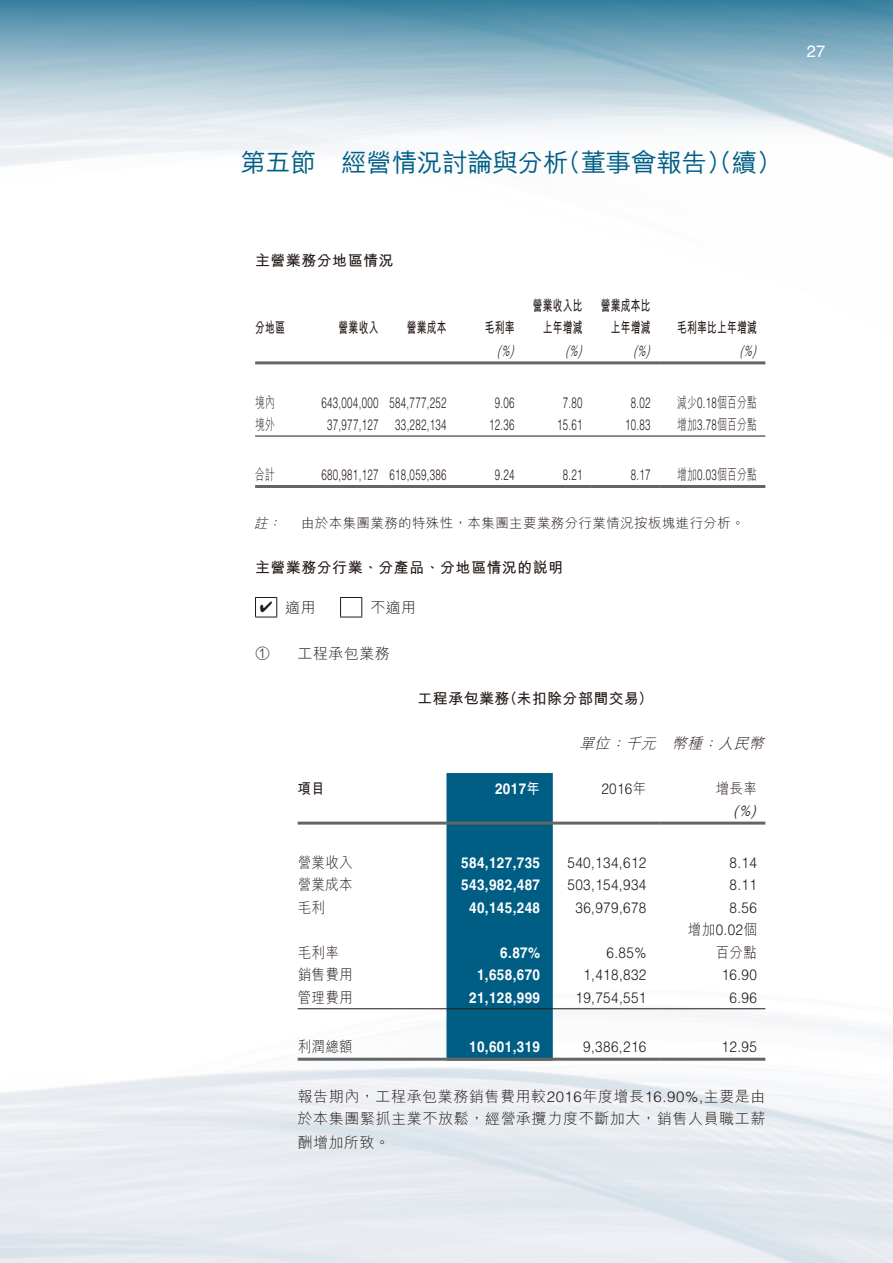
<style>
.page{position:relative;width:893px;height:1263px;background:#fff}
.page>*{position:absolute;margin:0;border:0;box-sizing:border-box;transform-origin:0 0}
.t1{font:500 25.5px "M Hei HK";letter-spacing:-.01em;color:#005e85}
.t2{font:16.5px "Helvetica LT Std";color:#fff}
.t3{font:300 15px "Helvetica LT Std";letter-spacing:.03em;color:#231916;scale:.65 1}
.t4{font:300 15px "Helvetica LT Std";letter-spacing:.03em;color:#231916;scale:.9 1}
.t5{font:300 15px/22.5px "M Hei HK";letter-spacing:.03em;color:#231916}
.t6{font:700 15px "Helvetica LT Std";letter-spacing:.03em;color:#fff;scale:.9 1}
.t7{font:700 15px "M Hei HK";letter-spacing:.03em;color:#231916}
.t8{font:700 15px/22.5px "M Hei HK";letter-spacing:.03em;color:#231916;text-align:right;scale:.65 1}
.t9{font:300 15px "M Hei HK";letter-spacing:.03em;color:#231916;scale:.65 1}
.t10{font:300 15px "M Hei HK";letter-spacing:.03em;color:#231916;scale:.9 1}
.t11{font:italic 300 15px "Helvetica LT Std";color:#231916;scale:.65 1}
.t12{font:italic 300 15px "M Hei HK";color:#231916}
.t13{font:italic 300 15px "Helvetica LT Std";color:#231916;scale:.9 1}
.t14{font:700 15px "M Hei HK";letter-spacing:.03em;color:#231916;scale:.9 1}
.t15{font:300 13.5px "M Hei HK";letter-spacing:.03em;color:#231916}
.s1{font-family:"Helvetica LT Std"}
.s2{font-style:italic}
.s3{font-family:"M Hei HK"}
</style>
<div class="page">
<svg style="left:0;top:0;width:893px;height:147px;background:#a3c2d1"></svg>
<hr style="left:255px;top:361px;width:64px;height:3px;background:#666565">
<hr style="left:319px;top:361px;width:68px;height:3px;background:#666565">
<hr style="left:387px;top:361px;width:68px;height:3px;background:#666565">
<hr style="left:455px;top:361px;width:68px;height:3px;background:#666565">
<hr style="left:523px;top:361px;width:68px;height:3px;background:#666565">
<hr style="left:591px;top:361px;width:68px;height:3px;background:#666565">
<hr style="left:659px;top:361px;width:106px;height:3px;background:#666565">
<hr style="left:255px;top:436px;width:64px;height:1px;background:#231916">
<hr style="left:319px;top:436px;width:68px;height:1px;background:#231916">
<hr style="left:387px;top:436px;width:68px;height:1px;background:#231916">
<hr style="left:455px;top:436px;width:68px;height:1px;background:#231916">
<hr style="left:523px;top:436px;width:68px;height:1px;background:#231916">
<hr style="left:591px;top:436px;width:68px;height:1px;background:#231916">
<hr style="left:659px;top:436px;width:106px;height:1px;background:#231916">
<hr style="left:255px;top:485px;width:64px;height:3px;background:#666565">
<hr style="left:319px;top:485px;width:68px;height:3px;background:#666565">
<hr style="left:387px;top:485px;width:68px;height:3px;background:#666565">
<hr style="left:455px;top:485px;width:68px;height:3px;background:#666565">
<hr style="left:523px;top:485px;width:68px;height:3px;background:#666565">
<hr style="left:591px;top:485px;width:68px;height:3px;background:#666565">
<hr style="left:659px;top:485px;width:106px;height:3px;background:#666565">
<svg style="left:255px;top:597px;width:22px;height:21px"></svg>
<svg style="left:340px;top:597px;width:22px;height:21px"></svg>
<div style="left:446px;top:773px;width:107px;height:285px;background:#005e85"></div>
<hr style="left:298px;top:822px;width:148px;height:3px;background:#666565">
<hr style="left:446px;top:822px;width:107px;height:3px;background:#666565">
<hr style="left:553px;top:822px;width:106px;height:3px;background:#666565">
<hr style="left:659px;top:822px;width:106px;height:3px;background:#666565">
<hr style="left:298px;top:1008px;width:148px;height:1px;background:#231916">
<hr style="left:446px;top:1008px;width:107px;height:1px;background:#231916">
<hr style="left:553px;top:1008px;width:106px;height:1px;background:#231916">
<hr style="left:659px;top:1008px;width:106px;height:1px;background:#231916">
<hr style="left:298px;top:1058px;width:148px;height:3px;background:#666565">
<hr style="left:446px;top:1058px;width:107px;height:3px;background:#666565">
<hr style="left:553px;top:1058px;width:106px;height:3px;background:#666565">
<hr style="left:659px;top:1058px;width:106px;height:3px;background:#666565">
<h1 class="t1" style="left:240px;top:144px;width:544px">第五節 經營情況討論與分析（董事會報告）（續）</h1>
<p class="t7" style="left:255px;top:249px;width:140px">主營業務分地區情況</p>
<p class="t8" style="left:255px;top:315px;width:47px">分地區</p>
<p class="t8" style="left:339px;top:315px;width:63px">營業收入</p>
<p class="t8" style="left:407px;top:315px;width:63px">營業成本</p>
<p class="t8" style="left:485px;top:315px;width:47px">毛利率</p>
<p class="t8" style="left:533px;top:293px;width:78px">營業收入比上年增減</p>
<p class="t8" style="left:601px;top:293px;width:78px">營業成本比上年增減</p>
<p class="t8" style="left:677px;top:315px;width:124px">毛利率比上年增減</p>
<p class="t11" style="left:497px;top:341px;width:33px">(%)</p>
<p class="t11" style="left:565px;top:341px;width:33px">(%)</p>
<p class="t11" style="left:633px;top:341px;width:33px">(%)</p>
<p class="t11" style="left:740px;top:341px;width:33px">(%)</p>
<p class="t9" style="left:255px;top:394px;width:32px">境內</p>
<p class="t3" style="left:322px;top:393px;width:194px">643,004,000 584,777,252</p>
<p class="t3" style="left:495px;top:393px;width:32px">9.06</p>
<p class="t3" style="left:563px;top:393px;width:32px">7.80</p>
<p class="t3" style="left:631px;top:393px;width:32px">8.02</p>
<p class="t9" style="left:677px;top:394px;width:124px">減少<span class="s1">0.18</span>個百分點</p>
<p class="t9" style="left:255px;top:417px;width:32px">境外</p>
<p class="t3" style="left:327px;top:415px;width:185px">37,977,127 33,282,134</p>
<p class="t3" style="left:489px;top:415px;width:41px">12.36</p>
<p class="t3" style="left:557px;top:415px;width:41px">15.61</p>
<p class="t3" style="left:625px;top:415px;width:41px">10.83</p>
<p class="t9" style="left:677px;top:417px;width:124px">增加<span class="s1">3.78</span>個百分點</p>
<p class="t9" style="left:255px;top:466px;width:32px">合計</p>
<p class="t3" style="left:322px;top:465px;width:194px">680,981,127 618,059,386</p>
<p class="t3" style="left:495px;top:465px;width:32px">9.24</p>
<p class="t3" style="left:563px;top:465px;width:32px">8.21</p>
<p class="t3" style="left:631px;top:465px;width:32px">8.17</p>
<p class="t9" style="left:677px;top:466px;width:124px">增加<span class="s1">0.03</span>個百分點</p>
<p class="t15" style="left:254px;top:516px;width:493px"><span class="s2">註：</span> 由於本集團業務的特殊性，本集團主要業務分行業情況按板塊進行分析。</p>
<p class="t7" style="left:255px;top:556px;width:309px">主營業務分行業、分產品、分地區情況的說明</p>
<p class="t5" style="left:260px;top:596px;width:57px">✔ 適用</p>
<p class="t5" style="left:370px;top:596px;width:47px">不適用</p>
<p class="t5" style="left:255px;top:642px;width:16px">①</p>
<p class="t5" style="left:298px;top:642px;width:94px">工程承包業務</p>
<p class="t7" style="left:418px;top:687px;width:237px">工程承包業務（未扣除分部間交易）</p>
<p class="t12" style="left:579px;top:735px;width:190px">單位：千元 幣種：人民幣</p>
<p class="t14" style="left:298px;top:777px;width:32px">項目</p>
<p class="t6" style="left:495px;top:779px;width:52px">2017<span class="s3">年</span></p>
<p class="t4" style="left:601px;top:779px;width:52px">2016<span class="s3">年</span></p>
<p class="t10" style="left:716px;top:780px;width:47px">增長率</p>
<p class="t13" style="left:734px;top:801px;width:31px">(%)</p>
<p class="t10" style="left:298px;top:854px;width:63px">營業收入</p>
<p class="t6" style="left:461px;top:853px;width:89px">584,127,735</p>
<p class="t4" style="left:567px;top:853px;width:89px">540,134,612</p>
<p class="t4" style="left:729px;top:853px;width:32px">8.14</p>
<p class="t10" style="left:298px;top:877px;width:63px">營業成本</p>
<p class="t6" style="left:461px;top:876px;width:89px">543,982,487</p>
<p class="t4" style="left:568px;top:875px;width:89px">503,154,934</p>
<p class="t4" style="left:729px;top:875px;width:32px">8.11</p>
<p class="t10" style="left:298px;top:899px;width:32px">毛利</p>
<p class="t6" style="left:469px;top:898px;width:80px">40,145,248</p>
<p class="t4" style="left:575px;top:898px;width:80px">36,979,678</p>
<p class="t4" style="left:729px;top:898px;width:32px">8.56</p>
<p class="t10" style="left:298px;top:944px;width:47px">毛利率</p>
<p class="t6" style="left:500px;top:943px;width:46px">6.87%</p>
<p class="t4" style="left:607px;top:943px;width:46px">6.85%</p>
<p class="t4" style="left:688px;top:920px;width:78px"><span class="s3">增加</span>0.02<span class="s3">個</span></p>
<p class="t10" style="left:716px;top:944px;width:47px">百分點</p>
<p class="t10" style="left:298px;top:967px;width:63px">銷售費用</p>
<p class="t6" style="left:477px;top:966px;width:72px">1,658,670</p>
<p class="t4" style="left:583px;top:965px;width:72px">1,418,832</p>
<p class="t4" style="left:722px;top:965px;width:41px">16.90</p>
<p class="t10" style="left:298px;top:989px;width:63px">管理費用</p>
<p class="t6" style="left:469px;top:988px;width:80px">21,128,999</p>
<p class="t4" style="left:575px;top:988px;width:80px">19,754,551</p>
<p class="t4" style="left:729px;top:988px;width:32px">6.96</p>
<p class="t10" style="left:298px;top:1039px;width:63px">利潤總額</p>
<p class="t6" style="left:469px;top:1038px;width:80px">10,601,319</p>
<p class="t4" style="left:583px;top:1037px;width:72px">9,386,216</p>
<p class="t4" style="left:722px;top:1037px;width:41px">12.95</p>
<p class="t5" style="left:298px;top:1085px;width:469px">報告期內，工程承包業務銷售費用較<span class="s1">2016</span>年度增長<span class="s1">16.90%,</span>主要是由於本集團緊抓主業不放鬆，經營承攬力度不斷加大，銷售人員職工薪</p>
<p class="t5" style="left:298px;top:1131px;width:94px">酬增加所致。</p>
<p class="t2" style="left:807px;top:42px;width:20px">27</p>
</div>
